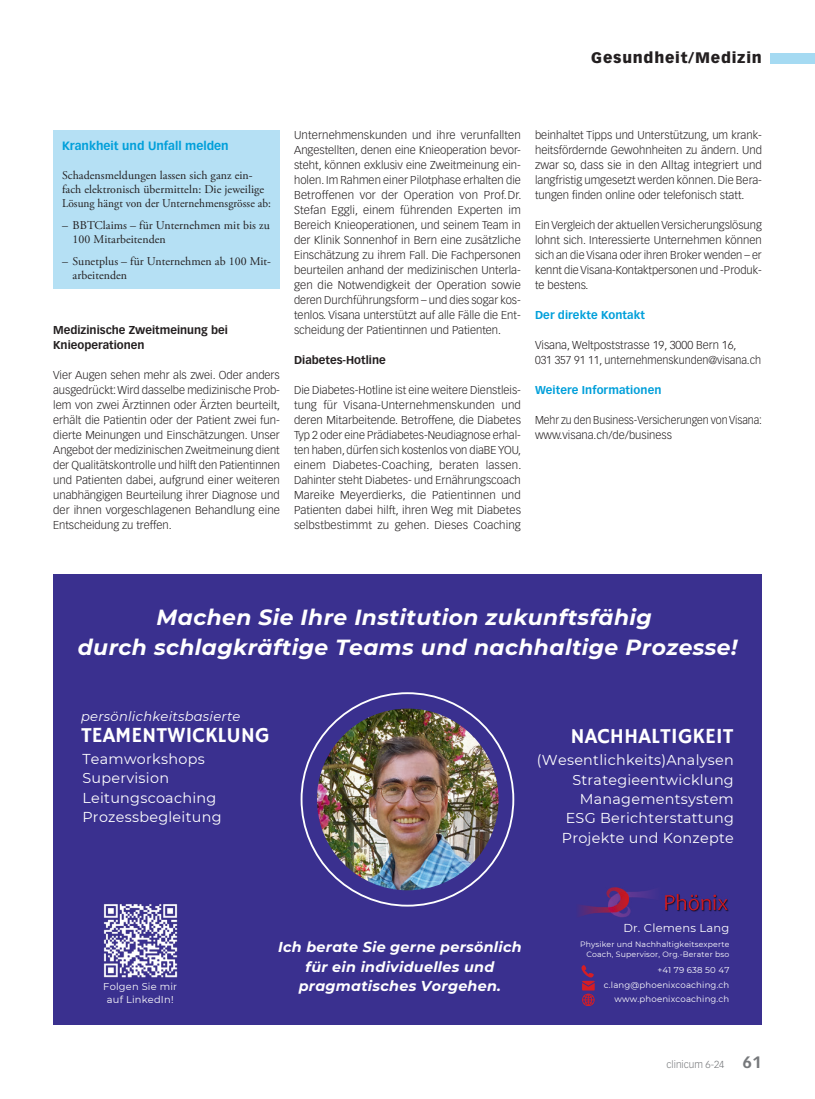
<style>
.page{position:relative;width:815px;height:1099px;background:#fff}
.page>*{position:absolute;margin:0;border:0;box-sizing:border-box;transform-origin:0 0}
.t1{font:italic 700 21.88px/30px "Montserrat";letter-spacing:.02em;color:#fff;text-align:center}
.t2{font:21.5px "Hammersmith One";color:#fff}
.t3{font:900 15px "Vectora LT Std";letter-spacing:.05em;color:#231f20}
.t4{font:14.38px/19.4px "Montserrat";letter-spacing:.02em;color:#fff}
.t5{font:italic 700 14.38px/19.6px "Montserrat";letter-spacing:.02em;color:#fff;text-align:center}
.t6{font:italic 13.12px "Montserrat";letter-spacing:.02em;color:#fff}
.Kastentext{font:11.88px/14.4px "Adobe Garamond Pro";letter-spacing:.005em;color:#231f20}
.Kastentitel_GP{font:700 11.88px "Vectora LT Std";color:#009fda}
.t7{font:11.5px "Montserrat";letter-spacing:.02em;color:#fff}
.Lauftext{font:300 11.25px/15px "Vectora LT Std";color:#231f20;text-align:justify}
._2__Zwischentitel{font:700 11.25px/15px "Vectora LT Std";color:#231f20}
.Lauftext-2{font:300 11.25px "Vectora LT Std";color:#231f20;scale:.94 1}
.Lauftext-3{font:300 11.25px "Vectora LT Std";color:#231f20;scale:.96 1}
.ZT_GM{font:700 11.25px "Vectora LT Std";letter-spacing:.005em;color:#009fda}
.t8{font:300 10px "Vectora LT Std";color:#76787b}
.t9{font:9.88px/13.1px "Montserrat";letter-spacing:.02em;color:#fdfdfd;text-align:center}
.t10{font:8.5px/14.2px "Montserrat";letter-spacing:.02em;color:#fff;text-align:right}
.t11{font:7.75px/10.4px "Montserrat";letter-spacing:.02em;color:#fff;text-align:right}
.s1{font-weight:700;font-size:16.25px}
</style>
<div class="page">
<div style="left:770px;top:53px;width:45px;height:10px;background:#a5daf2"></div>
<div style="left:53px;top:130px;width:227px;height:159px;background:#b5e0f4"></div>
<div style="left:53px;top:574px;width:709px;height:450px;background:#3a308f"></div>
<svg style="left:301px;top:692px;width:213px;height:214px"></svg>
<img style="left:317px;top:708px;width:182px;height:182px;border-radius:91px">
<img style="left:103px;top:904px;width:75px;height:74px">
<img style="left:579px;top:887px;width:150px;height:30px">
<svg style="left:581px;top:965px;width:13px;height:40px"></svg>
<h3 class="t3" style="left:591px;top:49px;width:172px">Gesundheit/Medizin</h3>
<p class="Kastentitel_GP" style="left:62px;top:138px;width:168px">Krankheit und Unfall melden</p>
<p class="Kastentext" style="left:62px;top:168px;width:211px">Schadensmeldungen lassen sich ganz ein&shy;fach elektronisch übermitteln: Die jeweilige<br>Lösung hängt von der Unternehmensgrösse ab:</p>
<p class="Kastentext" style="left:73px;top:218px;width:199px;text-indent:-11px">– BBTClaims – für Unternehmen mit bis zu<br>100 Mitarbeitenden</p>
<p class="Kastentext" style="left:73px;top:254px;width:200px;text-indent:-11px">– Sunetplus – für Unternehmen ab 100 Mit&shy;arbeitenden</p>
<p class="_2__Zwischentitel" style="left:53px;top:323px;width:176px">Medizinische Zweitmeinung bei<br>Knieoperationen</p>
<p class="Lauftext" style="left:53px;top:368px;width:229px">Vier Augen sehen mehr als zwei. Oder anders ausgedrückt: Wird dasselbe medizinische Prob&shy;lem von zwei Ärztinnen oder Ärzten beurteilt, erhält die Patientin oder der Patient zwei fun&shy;dierte Meinungen und Einschätzungen. Unser Angebot der medizinischen Zweitmeinung dient der Qualitätskontrolle und hilft den Patientinnen und Patienten dabei, aufgrund einer weiteren unabhängigen Beurteilung ihrer Diagnose und der ihnen vorgeschlagenen Behandlung eine Entscheidung zu treffen.</p>
<p class="Lauftext" style="left:294px;top:128px;width:229px">Unternehmenskunden und ihre verunfallten Angestellten, denen eine Knieoperation bevor&shy;steht, können exklusiv eine Zweitmeinung ein&shy;holen. Im Rahmen einer Pilotphase erhalten die Betroffenen vor der Operation von Prof.Dr.<br>Stefan Eggli, einem führenden Experten im Bereich Knieoperationen, und seinem Team in der Klinik Sonnenhof in Bern eine zusätzliche Einschätzung zu ihrem Fall. Die Fachpersonen beurteilen anhand der medizinischen Unterla&shy;gen die Notwendigkeit der Operation sowie deren Durchführungsform – und dies sogar kos&shy;tenlos. Visana unterstützt auf alle Fälle die Ent&shy;scheidung der Patientinnen und Patienten.</p>
<p class="_2__Zwischentitel" style="left:294px;top:353px;width:93px">Diabetes-Hotline</p>
<p class="Lauftext" style="left:294px;top:383px;width:229px">Die Diabetes-Hotline ist eine weitere Dienstleis&shy;tung für Visana-Unternehmenskunden und deren Mitarbeitende. Betroffene, die Diabetes Typ 2 oder eine Prädiabetes-Neudiagnose erhal&shy;ten haben, dürfen sich kostenlos von diaBE YOU, einem Diabetes-Coaching, beraten lassen.<br>Dahinter steht Diabetes- und Ernährungscoach Mareike Meyerdierks, die Patientinnen und Patienten dabei hilft, ihren Weg mit Diabetes selbstbestimmt zu gehen. Dieses Coaching</p>
<p class="Lauftext" style="left:535px;top:128px;width:228px">beinhaltet Tipps und Unterstützung, um krank&shy;heitsfördernde Gewohnheiten zu ändern. Und zwar so, dass sie in den Alltag integriert und langfristig umgesetzt werden können. Die Bera&shy;tungen finden online oder telefonisch statt.</p>
<p class="Lauftext" style="left:535px;top:218px;width:228px">Ein Vergleich der aktuellen Versicherungslösung lohnt sich. Interessierte Unternehmen können sich an die Visana oder ihren Broker wenden – er kennt die Visana-Kontaktpersonen und -Produk&shy;te bestens.</p>
<p class="ZT_GM" style="left:535px;top:308px;width:112px">Der direkte Kontakt</p>
<p class="Lauftext" style="left:535px;top:338px;width:203px">Visana, Weltpoststrasse 19, 3000 Bern 16,</p>
<p class="Lauftext-3" style="left:535px;top:354px;width:237px">031 357 91 11, unternehmenskunden@visana.ch</p>
<p class="ZT_GM" style="left:535px;top:383px;width:128px">Weitere Informationen</p>
<p class="Lauftext-2" style="left:535px;top:414px;width:243px">Mehr zu den Business-Versicherungen von Visana:</p>
<p class="Lauftext" style="left:535px;top:428px;width:138px">www.visana.ch/de/business</p>
<p class="t1" style="left:78px;top:601px;width:661px">Machen Sie Ihre Institution zukunftsfähig<br>durch schlagkräftige Teams und nachhaltige Prozesse!</p>
<p class="t6" style="left:81px;top:707px;width:161px">persönlichkeitsbasierte</p>
<p class="t2" style="left:81px;top:723px;width:190px">TEAMENTWICKLUNG</p>
<p class="t4" style="left:82px;top:748px;width:141px">Teamworkshops<br>Supervision<br>Leitungscoaching<br>Prozessbegleitung</p>
<p class="t2" style="left:570px;top:723px;width:165px">NACHHALTIGKEIT</p>
<p class="t4" style="left:537px;top:750px;width:198px;text-align:right">(Wesentlichkeits)Analysen<br>Strategieentwicklung<br>Managementsystem</p>
<p class="t4" style="left:562px;top:808px;width:174px">ESG Berichterstattung<br>Projekte und Konzepte</p>
<p class="t9" style="left:103px;top:979px;width:75px">Folgen Sie mir auf LinkedIn!</p>
<p class="t5" style="left:278px;top:936px;width:245px">Ich berate Sie gerne persönlich für ein individuelles und pragmatisches Vorgehen.</p>
<p class="t7" style="left:623px;top:920px;width:108px">Dr. Clemens Lang</p>
<p class="t11" style="left:580px;top:938px;width:151px">Physiker und Nachhaltigkeitsexperte<br>Coach, Supervisor, Org.-Berater bso</p>
<p class="t10" style="left:657px;top:962px;width:74px">+41 79 638 50 47</p>
<p class="t10" style="left:604px;top:977px;width:127px">c.lang@phoenixcoaching.ch www.phoenixcoaching.ch</p>
<p class="t8" style="left:667px;top:1058px;width:97px">clinicum 6-24 <span class="s1">61</span></p>
</div>
